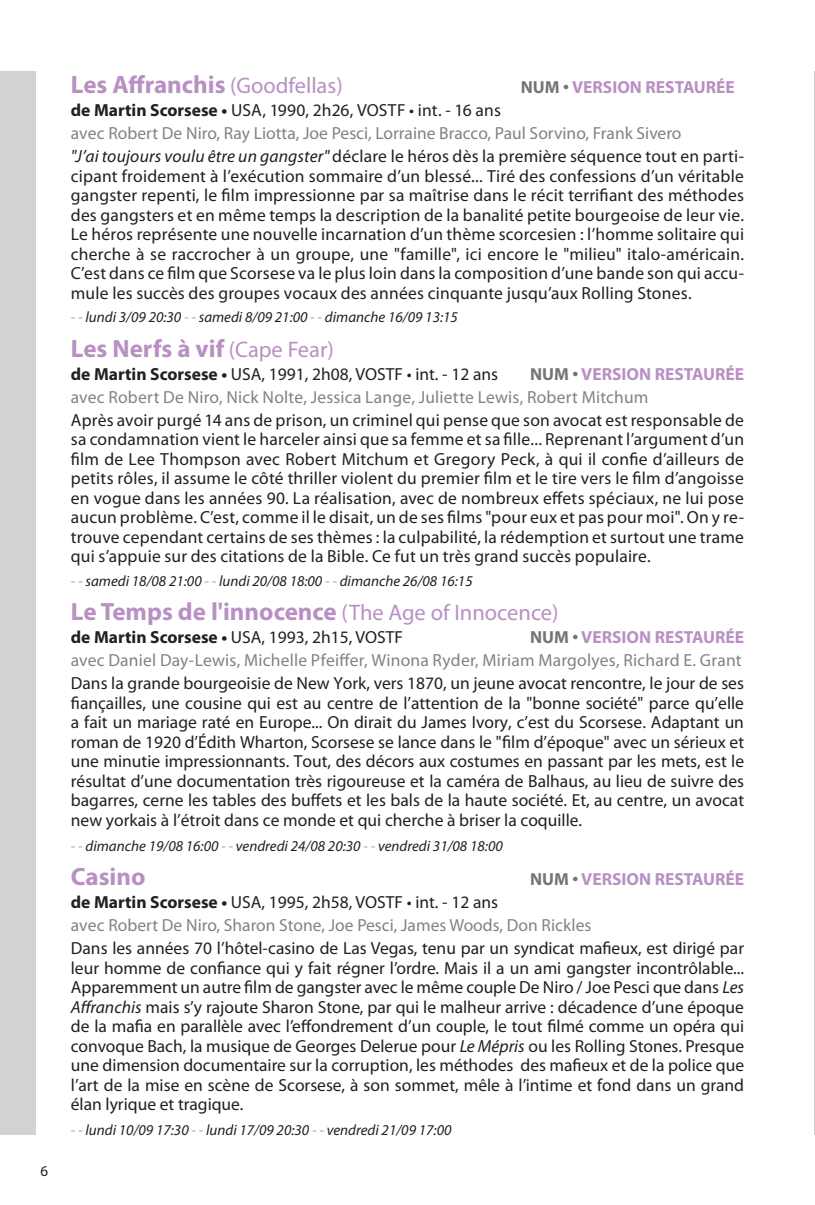
<style>
.page{position:relative;width:815px;height:1205px;background:#fff}
.page>*{position:absolute;margin:0;border:0;box-sizing:border-box;transform-origin:0 0}
.t1{font:700 25px "Myriad Pro";color:#b890c2}
.t2{font:17.5px/19.5px "Myriad Pro";color:#231f20;text-align:justify}
.t3{font:17.5px/23px "Myriad Pro";letter-spacing:.01em;color:#808285}
.t4{font:700 17.5px "Myriad";color:#b890c2}
.t5{font:italic 15px "Myriad Pro";color:#231f20}
.t6{font:15px "Myriad Pro";color:#231f20}
.s1{font-weight:400;font-size:22.5px}
.s2{color:#727477}
.s3{font-weight:700}
.s4{color:#808285}
.s5{font-style:italic}
.s6{color:#b890c2}
.s7{font-weight:700;color:#231f20}
.s8{color:#231f20}
</style>
<div class="page">
<div style="left:0;top:71px;width:35px;height:1063px;background:#d1d2d4"></div>
<hr style="left:814px;top:71px;width:1px;height:1063px;background:#d1d2d4">
<p class="t6" style="left:40px;top:1161px;width:9px">6</p>
<h1 class="t1" style="left:71px;top:68px;width:273px">Les Affranchis <span class="s1">(Goodfellas)</span></h1>
<p class="t4" style="left:521px;top:78px;width:215px"><span class="s2">NUM •</span> VERSION RESTAURÉE</p>
<p class="t2" style="left:71px;top:99px;width:675px;line-height:23px;text-align:left"><span class="s3">de Martin Scorsese •</span> USA, 1990, 2h26, VOSTF • int. - 16 ans<br><span class="s4">avec Robert De Niro, Ray Liotta, Joe Pesci, Lorraine Bracco, Paul Sorvino, Frank Sivero<br></span><span class="s5">"J’ai toujours voulu être un gangster"</span> déclare le héros dès la première séquence tout en parti-</p>
<p class="t2" style="left:71px;top:166px;width:675px">cipant froidement à l’exécution sommaire d’un blessé... Tiré des confessions d’un véritable gangster repenti, le film impressionne par sa maîtrise dans le récit terrifiant des méthodes des gangsters et en même temps la description de la banalité petite bourgeoise de leur vie.<br>Le héros représente une nouvelle incarnation d’un thème scorcesien : l’homme solitaire qui cherche à se raccrocher à un groupe, une "famille", ici encore le "milieu" italo-américain.<br>C’est dans ce film que Scorsese va le plus loin dans la composition d’une bande son qui accu&shy;mule les succès des groupes vocaux des années cinquante jusqu’aux Rolling Stones.</p>
<p class="t5" style="left:71px;top:308px;width:389px"><span class="s6">- -</span> lundi 3/09 20:30 <span class="s6">- -</span> samedi 8/09 21:00 <span class="s6">- -</span> dimanche 16/09 13:15</p>
<h1 class="t1" style="left:71px;top:332px;width:264px">Les Nerfs à vif <span class="s1">(Cape Fear)</span></h1>
<p class="t2" style="left:71px;top:364px;width:429px"><span class="s3">de Martin Scorsese •</span> USA, 1991, 2h08, VOSTF • int. - 12 ans</p>
<p class="t4" style="left:530px;top:365px;width:215px"><span class="s2">NUM •</span> VERSION RESTAURÉE</p>
<p class="t3" style="left:71px;top:385px;width:579px">avec Robert De Niro, Nick Nolte, Jessica Lange, Juliette Lewis, Robert Mitchum</p>
<p class="t2" style="left:71px;top:410px;width:675px">Après avoir purgé 14 ans de prison, un criminel qui pense que son avocat est responsable de sa condamnation vient le harceler ainsi que sa femme et sa fille... Reprenant l’argument d’un film de Lee Thompson avec Robert Mitchum et Gregory Peck, à qui il confie d’ailleurs de petits rôles, il assume le côté thriller violent du premier film et le tire vers le film d’angoisse en vogue dans les années 90. La réalisation, avec de nombreux effets spéciaux, ne lui pose aucun problème. C’est, comme il le disait, un de ses films "pour eux et pas pour moi". On y re&shy;trouve cependant certains de ses thèmes : la culpabilité, la rédemption et surtout une trame qui s’appuie sur des citations de la Bible. Ce fut un très grand succès populaire.</p>
<p class="t5" style="left:71px;top:571px;width:403px"><span class="s6">- -</span> samedi 18/08 21:00 <span class="s6">- -</span> lundi 20/08 18:00 <span class="s6">- -</span> dimanche 26/08 16:15</p>
<h1 class="t1" style="left:71px;top:595px;width:489px">Le Temps de l'innocence <span class="s1">(The Age of Innocence)</span></h1>
<p class="t2" style="left:71px;top:627px;width:334px"><span class="s3">de Martin Scorsese •</span> USA, 1993, 2h15, VOSTF</p>
<p class="t4" style="left:530px;top:628px;width:215px"><span class="s2">NUM •</span> VERSION RESTAURÉE</p>
<p class="t3" style="left:71px;top:649px;width:672px">avec Daniel Day-Lewis, Michelle Pfeiffer, Winona Ryder, Miriam Margolyes, Richard E. Grant</p>
<p class="t2" style="left:71px;top:673px;width:675px">Dans la grande bourgeoisie de New York, vers 1870, un jeune avocat rencontre, le jour de ses fiançailles, une cousine qui est au centre de l’attention de la "bonne société" parce qu’elle a fait un mariage raté en Europe... On dirait du James Ivory, c’est du Scorsese. Adaptant un roman de 1920 d’Édith Wharton, Scorsese se lance dans le "film d’époque" avec un sérieux et une minutie impressionnants. Tout, des décors aux costumes en passant par les mets, est le résultat d’une documentation très rigoureuse et la caméra de Balhaus, au lieu de suivre des bagarres, cerne les tables des buffets et les bals de la haute société. Et, au centre, un avocat new yorkais à l’étroit dans ce monde et qui cherche à briser la coquille.</p>
<p class="t5" style="left:71px;top:836px;width:433px"><span class="s6">- -</span> dimanche 19/08 16:00 <span class="s6">- -</span> vendredi 24/08 20:30 <span class="s6">- -</span> vendredi 31/08 18:00</p>
<h1 class="t1" style="left:71px;top:860px;width:76px">Casino</h1>
<p class="t4" style="left:530px;top:870px;width:215px"><span class="s2">NUM •</span> VERSION RESTAURÉE</p>
<p class="t3" style="left:71px;top:890px;width:522px"><span class="s7">de Martin Scorsese •</span> <span class="s8">USA, 1995, 2h58, VOSTF • int. - 12 ans<br></span>avec Robert De Niro, Sharon Stone, Joe Pesci, James Woods, Don Rickles</p>
<p class="t2" style="left:71px;top:938px;width:675px">Dans les années 70 l’hôtel-casino de Las Vegas, tenu par un syndicat mafieux, est dirigé par leur homme de confiance qui y fait régner l’ordre. Mais il a un ami gangster incontrôlable...<br>Apparemment un autre film de gangster avec le même couple De Niro / Joe Pesci que dans <span class="s5">Les Affranchis</span> mais s’y rajoute Sharon Stone, par qui le malheur arrive : décadence d’une époque de la mafia en parallèle avec l’effondrement d’un couple, le tout filmé comme un opéra qui convoque Bach, la musique de Georges Delerue pour <span class="s5">Le Mépris</span> ou les Rolling Stones. Presque une dimension documentaire sur la corruption, les méthodes des mafieux et de la police que l’art de la mise en scène de Scorsese, à son sommet, mêle à l’intime et fond dans un grand élan lyrique et tragique.</p>
<p class="t5" style="left:71px;top:1120px;width:382px"><span class="s6">- -</span> lundi 10/09 17:30 <span class="s6">- -</span> lundi 17/09 20:30 <span class="s6">- -</span> vendredi 21/09 17:00</p>
</div>
